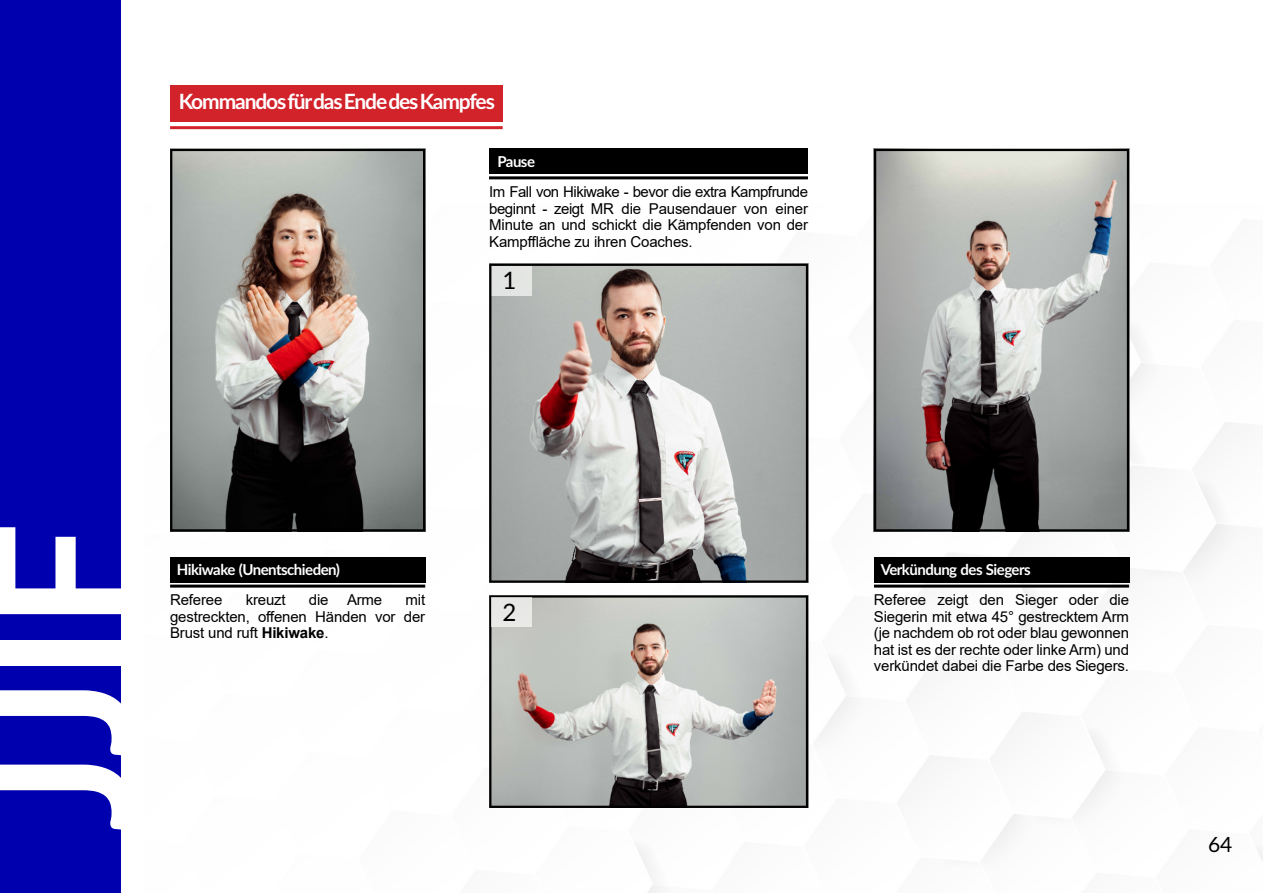
<style>
.page{position:relative;width:1263px;height:893px;background:#fff}
.page>*{position:absolute;margin:0;border:0;box-sizing:border-box;transform-origin:0 0}
.t1{font:700 187.5px "Lato";color:#fff}
.t2{font:24px "Lato";color:#000}
.t3{font:700 21px "Lato";letter-spacing:-.055em;color:#fff}
.t4{font:21px "Lato";color:#000}
.t5{font:15px/16.5px "Arial";letter-spacing:-.01em;color:#000;text-align:justify}
.t6{font:700 15px "Lato";letter-spacing:-.035em;color:#fff}
.s1{font-weight:700}
</style>
<div class="page">
<img style="left:120px;top:0;width:1143px;height:893px">
<div style="left:0;top:0;width:120px;height:893px;background:#0100af"></div>
<svg style="left:489px;top:264px;width:319px;height:319px;background:#a7a5a4"></svg>
<svg style="left:489px;top:595px;width:319px;height:213px;background:#b1b1ae"></svg>
<div style="left:491px;top:597px;width:41px;height:30px;background:#e8e8e7"></div>
<svg style="left:874px;top:149px;width:255px;height:382px;background:#969694"></svg>
<hr style="left:874px;top:585px;width:255px;height:3px;background:#000">
<div style="left:874px;top:557px;width:255px;height:25px;background:#000"></div>
<hr style="left:489px;top:176px;width:319px;height:3px;background:#000">
<div style="left:489px;top:149px;width:319px;height:25px;background:#000"></div>
<svg style="left:170px;top:149px;width:255px;height:382px;background:#8b8783"></svg>
<hr style="left:170px;top:585px;width:255px;height:3px;background:#000">
<div style="left:170px;top:557px;width:255px;height:25px;background:#000"></div>
<hr style="left:170px;top:126px;width:333px;height:3px;background:#d2232a">
<div style="left:170px;top:85px;width:333px;height:37px;background:#d2232a"></div>
<h3 class="t3" style="left:179px;top:92px;width:318px">KommandosfürdasEndedesKampfes</h3>
<p class="t6" style="left:497px;top:155px;width:39px">Pause</p>
<p class="t5" style="left:489px;top:185px;width:320px">Im Fall von Hikiwake - bevor die extra Kampfrunde beginnt - zeigt MR die Pausendauer von einer Minute an und schickt die Kämpfenden von der Kampffläche zu ihren Coaches.</p>
<h2 class="t2" style="left:502px;top:270px;width:15px">1</h2>
<h1 class="t1" style="left:-20px;top:832px;width:312px;rotate:-90deg">JJIF</h1>
<p class="t6" style="left:177px;top:563px;width:165px">Hikiwake (Unentschieden)</p>
<p class="t5" style="left:170px;top:593px;width:54px">Referee</p>
<p class="t5" style="left:246px;top:593px;width:41px">kreuzt</p>
<p class="t5" style="left:309px;top:593px;width:75px">die Arme</p>
<p class="t5" style="left:170px;top:593px;width:257px;text-indent:235px">mit gestreckten, offenen Händen vor der Brust und ruft <span class="s1">Hikiwake</span>.</p>
<h2 class="t2" style="left:502px;top:602px;width:15px">2</h2>
<p class="t6" style="left:881px;top:563px;width:152px">Verkündung des Siegers</p>
<p class="t5" style="left:874px;top:593px;width:257px">Referee zeigt den Sieger oder die Siegerin mit etwa 45° gestrecktem Arm (je nachdem ob rot oder blau gewonnen hat ist es der rechte oder linke Arm) und verkündet dabei die Farbe des Siegers.</p>
<h3 class="t4" style="left:1208px;top:836px;width:26px">64</h3>
</div>
